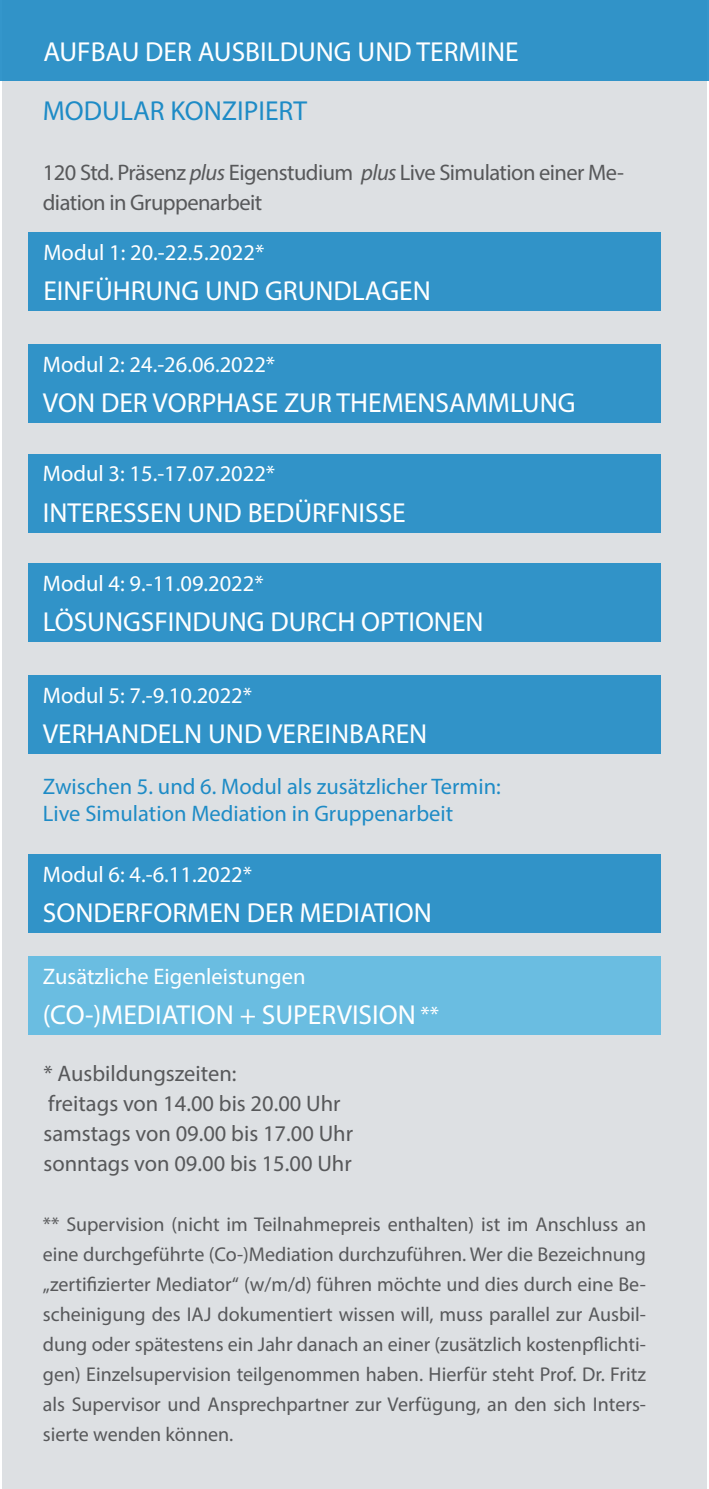
<style>
.page{position:relative;width:709px;height:1489px;background:#fff}
.page>*{position:absolute;margin:0;border:0;box-sizing:border-box;transform-origin:0 0}
.Fließtext_9pt{font:27.5px "Myriad Pro";color:#fff}
.Fließtext_9pt-2{font:27.5px "Myriad Pro";color:#1e8bc6}
.Fließtext_9pt-3{font:22.5px/30px "Myriad Pro";letter-spacing:-.01em;color:#57585a}
.Fließtext_9pt-4{font:22.5px "Myriad Pro";color:#fff}
.Fließtext_9pt-5{font:22.5px/27px "Myriad Pro";color:#1e8bc6}
.Fließtext_9pt-6{font:20px/30px "Myriad Pro";color:#57585a;text-align:justify}
.s1{font-style:italic}
.s2{font-size:22.5px}
</style>
<div class="page">
<div style="left:2px;top:0;width:705px;height:1488px;background:#dde0e3"></div>
<div style="left:28px;top:232px;width:632px;height:79px;background:#3193c8"></div>
<div style="left:28px;top:454px;width:632px;height:78px;background:#3193c8"></div>
<div style="left:28px;top:344px;width:632px;height:78px;background:#3193c8"></div>
<div style="left:28px;top:563px;width:632px;height:79px;background:#3193c8"></div>
<div style="left:28px;top:675px;width:632px;height:78px;background:#3193c8"></div>
<div style="left:28px;top:854px;width:632px;height:78px;background:#3193c8"></div>
<div style="left:28px;top:956px;width:632px;height:79px;background:#6abde1"></div>
<div style="left:0;top:0;width:709px;height:81px;background:#3193c8"></div>
<p class="Fließtext_9pt" style="left:43px;top:35px;width:477px">AUFBAU DER AUSBILDUNG UND TERMINE</p>
<p class="Fließtext_9pt-2" style="left:43px;top:94px;width:266px">MODULAR KONZIPIERT</p>
<p class="Fließtext_9pt-3" style="left:43px;top:157px;width:583px">120 Std. Präsenz <span class="s1">plus</span> Eigenstudium <span class="s1">plus</span> Live Simulation einer Me&shy;diation in Gruppenarbeit</p>
<p class="Fließtext_9pt-4" style="left:43px;top:238px;width:222px">Modul 1: 20.-22.5.2022*</p>
<p class="Fließtext_9pt" style="left:43px;top:274px;width:389px">EINFÜHRUNG UND GRUNDLAGEN</p>
<p class="Fließtext_9pt-4" style="left:43px;top:350px;width:234px">Modul 2: 24.-26.06.2022*</p>
<p class="Fließtext_9pt" style="left:43px;top:385px;width:534px">VON DER VORPHASE ZUR THEMENSAMMLUNG</p>
<p class="Fließtext_9pt-4" style="left:43px;top:460px;width:234px">Modul 3: 15.-17.07.2022*</p>
<p class="Fließtext_9pt" style="left:43px;top:495px;width:364px">INTERESSEN UND BEDÜRFNISSE</p>
<p class="Fließtext_9pt-4" style="left:43px;top:570px;width:222px">Modul 4: 9.-11.09.2022*</p>
<p class="Fließtext_9pt" style="left:43px;top:605px;width:442px">LÖSUNGSFINDUNG DURCH OPTIONEN</p>
<p class="Fließtext_9pt-4" style="left:43px;top:681px;width:211px">Modul 5: 7.-9.10.2022*</p>
<p class="Fließtext_9pt" style="left:43px;top:717px;width:386px">VERHANDELN UND VEREINBAREN</p>
<p class="Fließtext_9pt-5" style="left:43px;top:772px;width:459px">Zwischen 5. und 6. Modul als zusätzlicher Termin:<br>Live Simulation Mediation in Gruppenarbeit</p>
<p class="Fließtext_9pt-4" style="left:43px;top:860px;width:211px">Modul 6: 4.-6.11.2022*</p>
<p class="Fließtext_9pt" style="left:43px;top:895px;width:390px">SONDERFORMEN DER MEDIATION</p>
<p class="Fließtext_9pt-4" style="left:43px;top:962px;width:264px">Zusätzliche Eigenleistungen</p>
<p class="Fließtext_9pt" style="left:43px;top:998px;width:398px">(CO-)MEDIATION + SUPERVISION <span class="s2">**</span></p>
<p class="Fließtext_9pt-3" style="left:43px;top:1057px;width:195px">* Ausbildungszeiten:</p>
<p class="Fließtext_9pt-3" style="left:48px;top:1087px;width:294px">freitags von 14.00 bis 20.00 Uhr</p>
<p class="Fließtext_9pt-3" style="left:43px;top:1117px;width:311px">samstags von 09.00 bis 17.00 Uhr</p>
<p class="Fließtext_9pt-3" style="left:43px;top:1147px;width:310px">sonntags von 09.00 bis 15.00 Uhr</p>
<p class="Fließtext_9pt-6" style="left:43px;top:1208px;width:604px">** Supervision (nicht im Teilnahmepreis enthalten) ist im Anschluss an eine durchgeführte (Co-)Mediation durchzuführen. Wer die Bezeichnung „zertifizierter Mediator“ (w/m/d) führen möchte und dies durch eine Be&shy;scheinigung des IAJ dokumentiert wissen will, muss parallel zur Ausbil&shy;dung oder spätestens ein Jahr danach an einer (zusätzlich kostenpflichti&shy;gen) Einzelsupervision teilgenommen haben. Hierfür steht Prof. Dr. Fritz als Supervisor und Ansprechpartner zur Verfügung, an den sich Inters&shy;sierte wenden können.</p>
</div>
